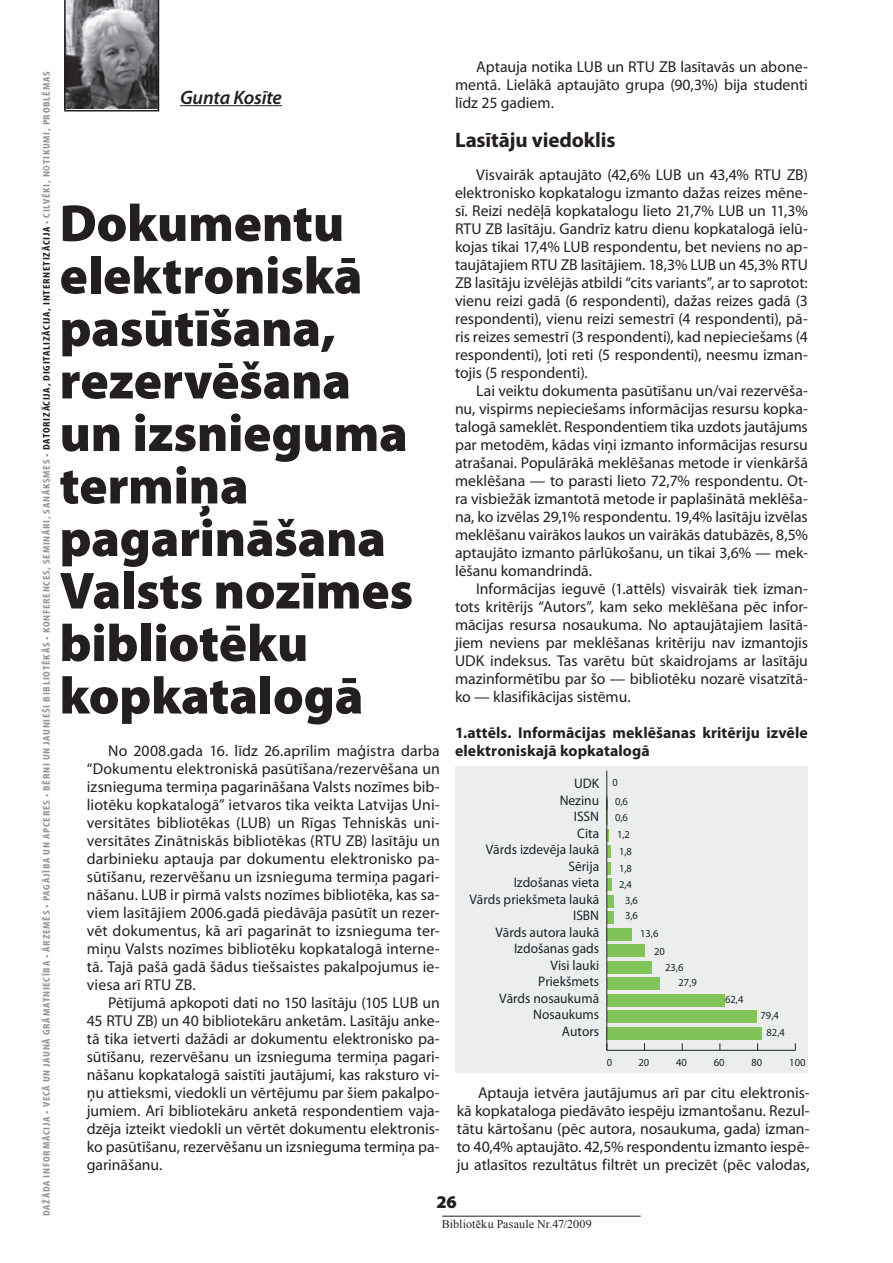
<style>
.page{position:relative;width:893px;height:1263px;background:#fff}
.page>*{position:absolute;margin:0;border:0;box-sizing:border-box;transform-origin:0 0}
.t1{font:900 52.5px/52.5px "Myriad Pro";letter-spacing:-.005em;color:#231f20}
.t2{font:700 21px "Myriad Pro";letter-spacing:-.01em;color:#231f20}
.t3{font:italic 600 19.5px "Myriad Pro";letter-spacing:-.015em;color:#231f20}
.t4{font:900 18px "Myriad Pro";color:#231f20}
.t5{font:15.75px/18px "Myriad Pro";letter-spacing:-.005em;color:#231f20;text-align:justify}
.t6{font:700 15.75px/18px "Myriad Pro";letter-spacing:.005em;color:#231f20}
.t7{font:13.8px/16.5px "Myriad Pro";color:#1a2528;text-align:right}
.t8{font:12px "Times New Roman";letter-spacing:.01em;color:#231f20}
.t9{font:10.8px/17px "Myriad Pro";color:#1a2528}
.t10{font:700 condensed 9.75px "Myriad Pro";letter-spacing:.06em;color:#939598;scale:1.2 1}
.s1{color:#231f20}
.s2{color:#a5a6aa}
</style>
<div class="page">
<hr style="left:442px;top:1216px;width:199px;height:1px;background:#231f20">
<hr style="left:180px;top:105px;width:102px;height:1px;background:#231f20">
<svg style="left:64px;top:0;width:95px;height:111px;background:#757578"></svg>
<div style="left:455px;top:766px;width:353px;height:307px;background:#eceeee"></div>
<hr style="left:607px;top:1050px;width:188px;height:1px;background:#1a2528">
<div style="left:607px;top:1027px;width:155px;height:12px;background:#81c558"></div>
<div style="left:607px;top:1010px;width:149px;height:13px;background:#81c558"></div>
<div style="left:607px;top:994px;width:117px;height:12px;background:#81c558"></div>
<div style="left:607px;top:977px;width:52px;height:13px;background:#81c558"></div>
<div style="left:607px;top:961px;width:44px;height:12px;background:#81c558"></div>
<div style="left:607px;top:944px;width:37px;height:13px;background:#81c558"></div>
<div style="left:607px;top:928px;width:25px;height:12px;background:#81c558"></div>
<div style="left:607px;top:911px;width:7px;height:13px;background:#81c558"></div>
<div style="left:607px;top:895px;width:7px;height:12px;background:#81c558"></div>
<svg style="left:607px;top:878px;width:4px;height:13px"></svg>
<svg style="left:607px;top:796px;width:3px;height:78px"></svg>
<hr style="left:606px;top:771px;width:1px;height:279px;background:#1a2528">
<p class="t10" style="left:40px;top:1216px;width:956px;rotate:-90deg">DAŽĀDA INFORMĀCIJA • VECĀ UN JAUNĀ GRĀMATNIECĪBA • ĀRZEMĒS • PAGĀJĪBA UN APCERES • BĒRNI UN JAUNIEŠI BIBLIOTĒKĀS • KONFERENCES, SEMINĀRI, SANĀKSMES • <span class="s1">DATORIZĀCIJA, DIGITALIZĀCIJA, INTERNETIZĀCIJA</span> • CILVĒKI, N<span class="s2">O</span>TIKUMI, PROBLĒMAS</p>
<p class="t3" style="left:180px;top:87px;width:103px">Gunta Kosīte</p>
<h1 class="t1" style="left:60px;top:198px;width:355px">Dokumentu elektroniskā pasūtīšana, rezervēšana un izsnieguma termiņa pagarināšana<br>Valsts nozīmes bibliotēku kopkatalogā</h1>
<p class="t5" style="left:87px;top:741px;width:354px;text-indent:21px">No 2008.gada 16. līdz 26.aprīlim maģistra darba “Dokumentu elektroniskā pasūtīšana/rezervēšana un izsnieguma termiņa pagarināšana Valsts nozīmes bib&shy;liotēku kopkatalogā” ietvaros tika veikta Latvijas Uni&shy;versitātes bibliotēkas (LUB) un Rīgas Tehniskās uni&shy;versitātes Zinātniskās bibliotēkas (RTU ZB) lasītāju un darbinieku aptauja par dokumentu elektronisko pa&shy;sūtīšanu, rezervēšanu un izsnieguma termiņa pagari&shy;nāšanu. LUB ir pirmā valsts nozīmes bibliotēka, kas sa&shy;viem lasītājiem 2006.gadā piedāvāja pasūtīt un rezer&shy;vēt dokumentus, kā arī pagarināt to izsnieguma ter&shy;miņu Valsts nozīmes bibliotēku kopkatalogā interne&shy;tā. Tajā pašā gadā šādus tiešsaistes pakalpojumus ie&shy;viesa arī RTU ZB.</p>
<p class="t5" style="left:87px;top:994px;width:354px;text-indent:21px">Pētījumā apkopoti dati no 150 lasītāju (105 LUB un 45 RTU ZB) un 40 bibliotekāru anketām. Lasītāju anke&shy;tā tika ietverti dažādi ar dokumentu elektronisko pa&shy;sūtīšanu, rezervēšanu un izsnieguma termiņa pagari&shy;nāšanu kopkatalogā saistīti jautājumi, kas raksturo vi&shy;ņu attieksmi, viedokli un vērtējumu par šiem pakalpo&shy;jumiem. Arī bibliotekāru anketā respondentiem vaja&shy;dzēja izteikt viedokli un vērtēt dokumentu elektronis&shy;ko pasūtīšanu, rezervēšanu un izsnieguma termiņa pa&shy;garināšanu.</p>
<p class="t5" style="left:455px;top:58px;width:354px;text-indent:21px">Aptauja notika LUB un RTU ZB lasītavās un abone&shy;mentā. Lielākā aptaujāto grupa (90,3%) bija studenti līdz 25 gadiem.</p>
<h2 class="t2" style="left:455px;top:126px;width:162px">Lasītāju viedoklis</h2>
<p class="t5" style="left:455px;top:165px;width:354px;text-indent:21px">Visvairāk aptaujāto (42,6% LUB un 43,4% RTU ZB) elektronisko kopkatalogu izmanto dažas reizes mēne&shy;sī. Reizi nedēļā kopkatalogu lieto 21,7% LUB un 11,3% RTU ZB lasītāju. Gandrīz katru dienu kopkatalogā ielū&shy;kojas tikai 17,4% LUB respondentu, bet neviens no ap&shy;taujātajiem RTU ZB lasītājiem. 18,3% LUB un 45,3% RTU ZB lasītāju izvēlējās atbildi “cits variants”, ar to saprotot: vienu reizi gadā (6 respondenti), dažas reizes gadā (3 respondenti), vienu reizi semestrī (4 respondenti), pā&shy;ris reizes semestrī (3 respondenti), kad nepieciešams (4 respondenti), ļoti reti (5 respondenti), neesmu izman&shy;tojis (5 respondenti).</p>
<p class="t5" style="left:455px;top:381px;width:354px;text-indent:21px">Lai veiktu dokumenta pasūtīšanu un/vai rezervēša&shy;nu, vispirms nepieciešams informācijas resursu kopka&shy;talogā sameklēt. Respondentiem tika uzdots jautājums par metodēm, kādas viņi izmanto informācijas resursu atrašanai. Populārākā meklēšanas metode ir vienkāršā meklēšana — to parasti lieto 72,7% respondentu. Ot&shy;ra visbiežāk izmantotā metode ir paplašinātā meklēša&shy;na, ko izvēlas 29,1% respondentu. 19,4% lasītāju izvēlas meklēšanu vairākos laukos un vairākās datubāzēs, 8,5% aptaujāto izmanto pārlūkošanu, un tikai 3,6% — mek&shy;lēšanu komandrindā.</p>
<p class="t5" style="left:455px;top:580px;width:354px;text-indent:21px">Informācijas ieguvē (1.attēls) visvairāk tiek izman&shy;tots kritērijs “Autors”, kam seko meklēšana pēc infor&shy;mācijas resursa nosaukuma. No aptaujātajiem lasītā&shy;jiem neviens par meklēšanas kritēriju nav izmantojis UDK indeksus. Tas varētu būt skaidrojams ar lasītāju mazinformētību par šo — bibliotēku nozarē visatzītā&shy;ko — klasifikācijas sistēmu.</p>
<p class="t6" style="left:455px;top:723px;width:354px">1.attēls. Informācijas meklēšanas kritēriju izvēle elektroniskajā kopkatalogā</p>
<p class="t7" style="left:560px;top:775px;width:41px">UDK<br>Nezinu<br>ISSN<br>Cita</p>
<p class="t7" style="left:469px;top:857px;width:131px">Sērija<br>Izdošanas vieta<br>Vārds priekšmeta laukā<br>ISBN<br>Vārds autora laukā<br>Izdošanas gads<br>Visi lauki<br>Priekšmets<br>Vārds nosaukumā<br>Nosaukums<br>Autors</p>
<p class="t9" style="left:613px;top:772px;width:17px;line-height:18.9px">0<br>0,6</p>
<p class="t9" style="left:615px;top:809px;width:18px">0,6<br>1,2<br>1,8<br>1,8</p>
<p class="t9" style="left:619px;top:876px;width:20px;line-height:15.6px;text-align:center">2,4<br>3,6<br>3,6</p>
<p class="t7" style="left:486px;top:841px;width:115px">Vārds izdevēja laukā</p>
<p class="t9" style="left:654px;top:925px;width:12px;line-height:17.4px;text-indent:-14px">13,6<br>20</p>
<p class="t9" style="left:679px;top:959px;width:20px;line-height:15.5px;text-indent:-14px">23,6<br>27,9</p>
<p class="t9" style="left:725px;top:991px;width:20px">62,4</p>
<p class="t9" style="left:761px;top:1007px;width:26px;text-align:center">79,4<br>82,4</p>
<p class="t9" style="left:607px;top:1053px;width:7px">0</p>
<p class="t9" style="left:638px;top:1053px;width:12px">20</p>
<p class="t9" style="left:676px;top:1053px;width:12px">40</p>
<p class="t9" style="left:714px;top:1053px;width:12px">60</p>
<p class="t9" style="left:752px;top:1053px;width:12px">80</p>
<p class="t9" style="left:789px;top:1053px;width:18px">100</p>
<p class="t5" style="left:457px;top:1083px;width:354px;text-indent:21px">Aptauja ietvēra jautājumus arī par citu elektronis&shy;kā kopkataloga piedāvāto iespēju izmantošanu. Rezul&shy;tātu kārtošanu (pēc autora, nosaukuma, gada) izman&shy;to 40,4% aptaujāto. 42,5% respondentu izmanto iespē&shy;ju atlasītos rezultātus filtrēt un precizēt (pēc valodas,</p>
<p class="t4" style="left:436px;top:1192px;width:22px">26</p>
<p class="t8" style="left:442px;top:1216px;width:151px">Bibliotēku Pasaule Nr.47/2009</p>
</div>
